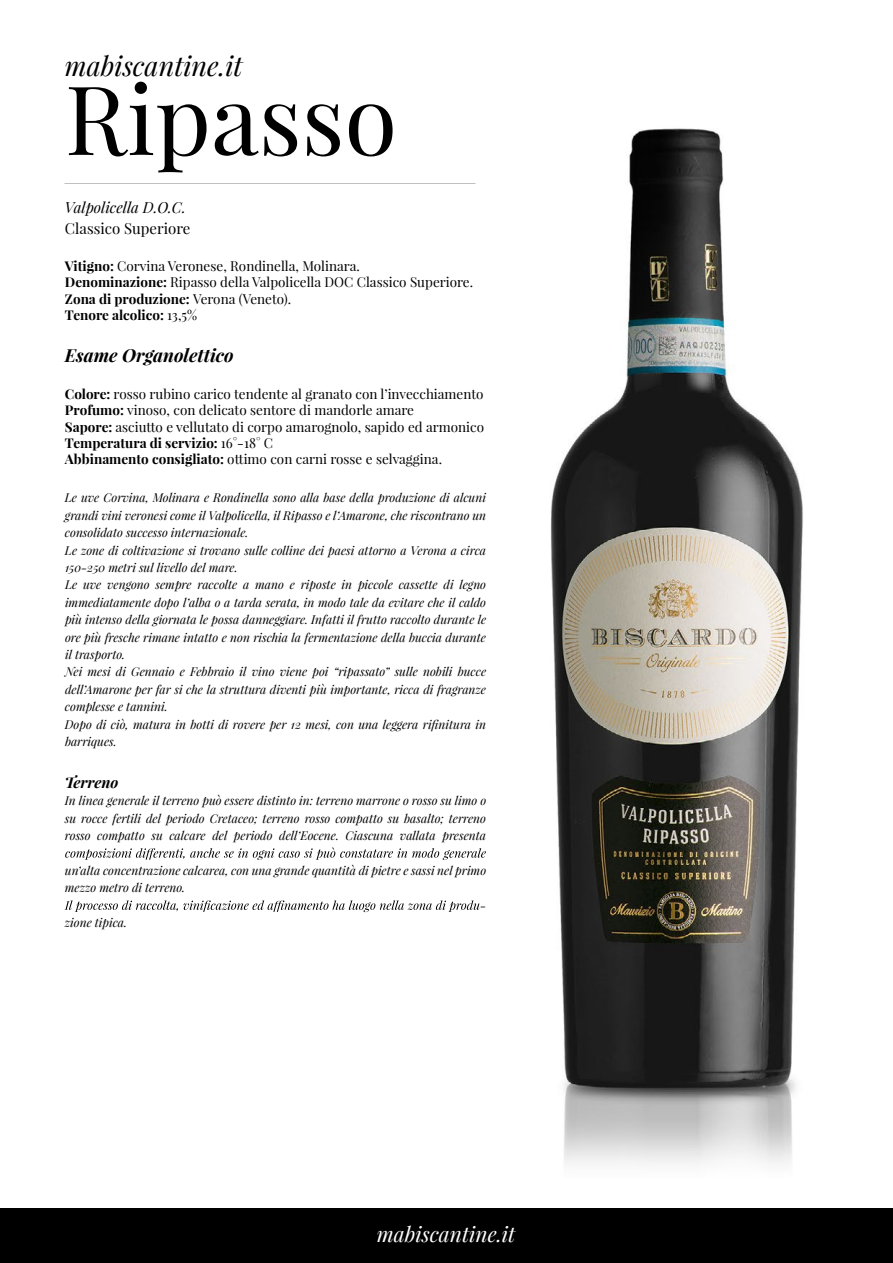
<style>
.page{position:relative;width:893px;height:1263px;background:#fff}
.page>*{position:absolute;margin:0;border:0;box-sizing:border-box;transform-origin:0 0}
.t1{font:96px "Playfair Display";color:#000}
.t2{font:italic 27px "Playfair Display";color:#000}
.t3{font:italic 21px "Playfair Display";color:#fff}
.t4{font:italic 700 18px "Playfair Display";color:#000}
.t5{font:italic 15px "Playfair Display";color:#000}
.t6{font:15px "Playfair Display";color:#000}
.t7{font:italic 700 15px "Playfair Display";color:#000}
.t8{font:13.5px/16.2px "Playfair Display";color:#000}
.t9{font:italic 12px/17.4px "Playfair Display";color:#000}
.s1{font-weight:700}
</style>
<div class="page">
<img style="left:550px;top:128px;width:253px;height:1035px">
<svg style="left:65px;top:847px;width:421px;height:13px"></svg>
<svg style="left:65px;top:900px;width:414px;height:12px"></svg>
<div style="left:0;top:1209px;width:893px;height:54px;background:#000"></div>
<h2 class="t2" style="left:65px;top:48px;width:179px">mabiscantine.it</h2>
<h1 class="t1" style="left:65px;top:59px;width:334px">Ripasso</h1>
<p class="t5" style="left:65px;top:197px;width:122px">Valpolicella D.O.C.</p>
<p class="t6" style="left:65px;top:219px;width:127px">Classico Superiore</p>
<p class="t8" style="left:65px;top:258px;width:410px"><span class="s1">Vitigno:</span> Corvina Veronese, Rondinella, Molinara.<br><span class="s1">Denominazione:</span> Ripasso della Valpolicella DOC Classico Superiore.<br><span class="s1">Zona di produzione:</span> Verona (Veneto).<br><span class="s1">Tenore alcolico:</span> 13,5%</p>
<h3 class="t4" style="left:65px;top:343px;width:170px">Esame Organolettico</h3>
<p class="t8" style="left:65px;top:386px;width:421px"><span class="s1">Colore:</span> rosso rubino carico tendente al granato con l’invecchiamento <span class="s1">Profumo:</span> vinoso, con delicato sentore di mandorle amare<br><span class="s1">Sapore:</span> asciutto e vellutato di corpo amarognolo, sapido ed armonico <span class="s1">Temperatura di servizio:</span> 16°-18° C<br><span class="s1">Abbinamento consigliato:</span> ottimo con carni rosse e selvaggina.</p>
<p class="t9" style="left:65px;top:489px;width:423px">Le uve Corvina, Molinara e Rondinella sono alla base della produzione di alcuni grandi vini veronesi come il Valpolicella, il Ripasso e l’Amarone, che riscontrano un consolidato successo internazionale.<br>Le zone di coltivazione si trovano sulle colline dei paesi attorno a Verona a circa 150-250 metri sul livello del mare.<br>Le uve vengono sempre raccolte a mano e riposte in piccole cassette di legno immediatamente dopo l’alba o a tarda serata, in modo tale da evitare che il caldo più intenso della giornata le possa danneggiare. Infatti il frutto raccolto durante le ore più fresche rimane intatto e non rischia la fermentazione della buccia durante il trasporto.<br>Nei mesi di Gennaio e Febbraio il vino viene poi “ripassato” sulle nobili bucce dell’Amarone per far si che la struttura diventi più importante, ricca di fragranze complesse e tannini.<br>Dopo di ciò, matura in botti di rovere per 12 mesi, con una leggera rifinitura in barriques.</p>
<p class="t7" style="left:65px;top:772px;width:55px">Terreno</p>
<p class="t9" style="left:65px;top:792px;width:423px;text-align:justify">In linea generale il terreno può essere distinto in: terreno marrone o rosso su limo o su rocce fertili del periodo Cretaceo; terreno rosso compatto su basalto; terreno rosso compatto su calcare del periodo dell’Eocene. Ciascuna vallata presenta</p>
<p class="t9" style="left:65px;top:861px;width:423px">un’alta concentrazione calcarea, con una grande quantità di pietre e sassi nel primo</p>
<p class="t9" style="left:65px;top:879px;width:122px">mezzo metro di terreno.</p>
<p class="t9" style="left:480px;top:896px;width:8px">-</p>
<p class="t9" style="left:65px;top:914px;width:64px">zione tipica.</p>
<h3 class="t3" style="left:377px;top:1220px;width:140px">mabiscantine.it</h3>
</div>
